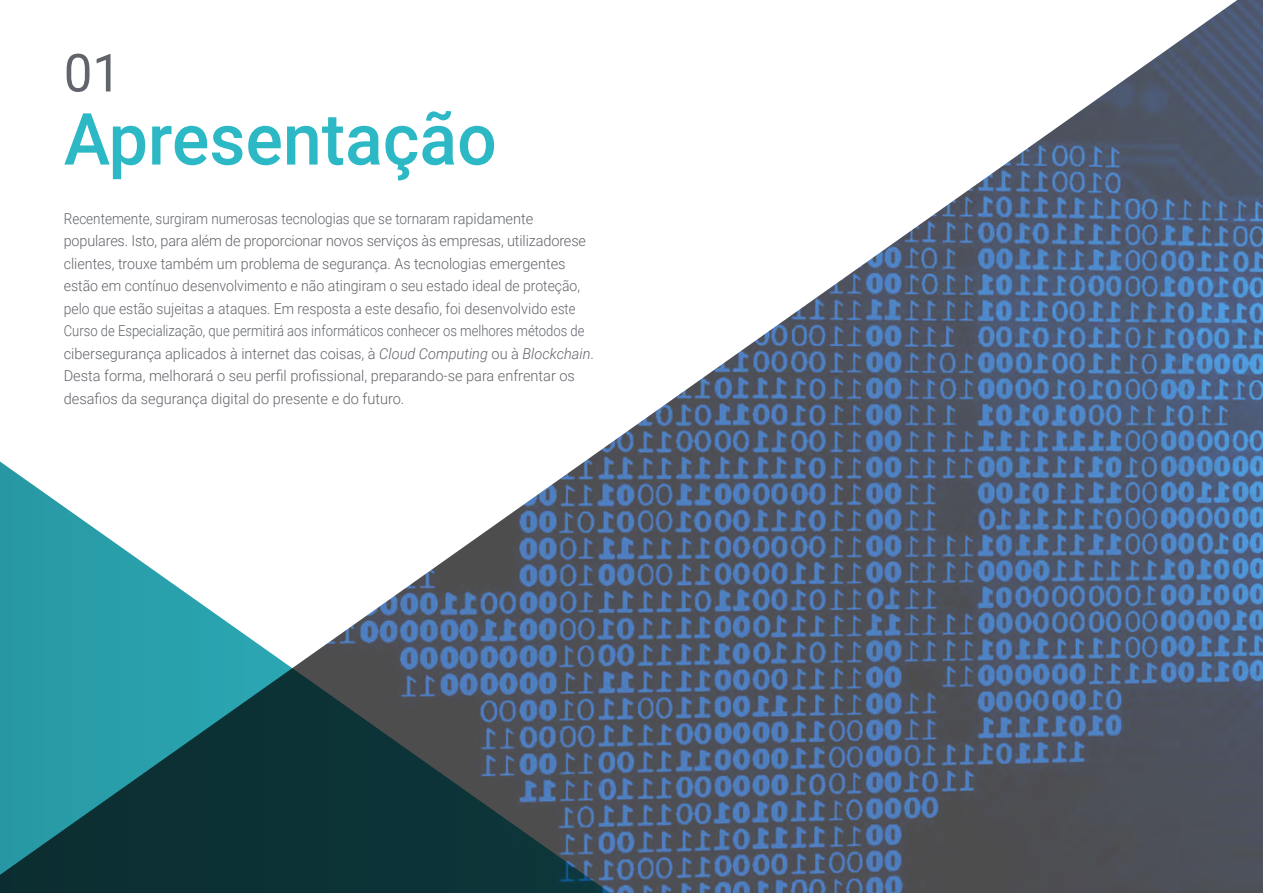
<style>
.page{position:relative;width:1263px;height:893px;background:#fff}
.page>*{position:absolute;margin:0;border:0;box-sizing:border-box;transform-origin:0 0}
.t1{font:500 72px "Roboto";color:#2db8c5}
.t2{font:52.5px "Roboto";color:#61646a}
.t3{font:300 15px/22.5px "Roboto";color:#61646a;scale:.9 1}
.s1{font-style:italic}
</style>
<div class="page">
<img style="left:606px;top:0;width:657px;height:893px">
<svg style="left:0;top:446px;width:640px;height:447px"></svg>
<h2 class="t2" style="left:64px;top:36px;width:59px">01</h2>
<h1 class="t1" style="left:64px;top:89px;width:435px">Apresentação</h1>
<p class="t3" style="left:64px;top:207px;width:591px">Recentemente, surgiram numerosas tecnologias que se tornaram rapidamente populares. Isto, para além de proporcionar novos serviços às empresas, utilizadorese clientes, trouxe também um problema de segurança. As tecnologias emergentes estão em contínuo desenvolvimento e não atingiram o seu estado ideal de proteção, pelo que estão sujeitas a ataques. Em resposta a este desafio, foi desenvolvido este Curso de Especialização, que permitirá aos informáticos conhecer os melhores métodos de cibersegurança aplicados à internet das coisas, à <span class="s1">Cloud Computing</span> ou à <span class="s1">Blockchain</span>.<br>Desta forma, melhorará o seu perfil profissional, preparando-se para enfrentar os desafios da segurança digital do presente e do futuro.</p>
</div>
